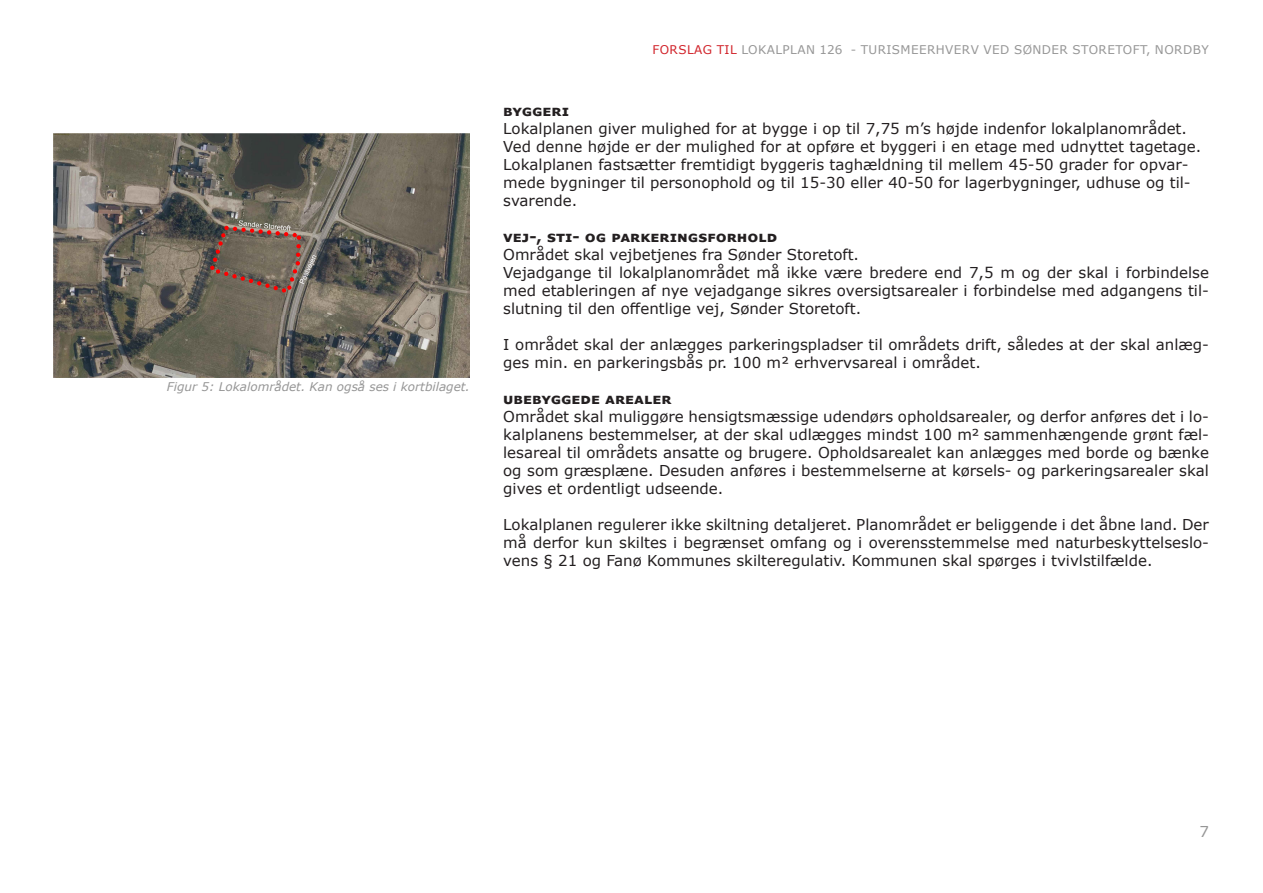
<style>
.page{position:relative;width:1263px;height:893px;background:#fff}
.page>*{position:absolute;margin:0;border:0;box-sizing:border-box;transform-origin:0 0}
.Afsnitsformat_1{font:15px/18px "Verdana";color:#231f20;text-align:justify}
.Afsnitsformat_1-2{font:700 15px "Verdana";color:#231f20}
.t1{font:15px "Verdana";color:#969696}
.t2{font:12px "Verdana";letter-spacing:.035em;color:#969696}
.Forklaring{font:italic 12px "Verdana";color:#969696}
.s1{color:#d1232a}
</style>
<div class="page">
<img style="left:54px;top:133px;width:416px;height:244px">
<svg style="left:210px;top:220px;width:106px;height:73px"></svg>
<p class="Forklaring" style="left:167px;top:379px;width:304px">Figur 5: Lokalområdet. Kan også ses i kortbilaget.</p>
<p class="t2" style="left:652px;top:41px;width:558px"><span class="s1">FORSLAG TIL</span> LOKALPLAN 126 - TURISMEERHVERV VED SØNDER STORETOFT, NORDBY</p>
<p class="Afsnitsformat_1-2" style="left:503px;top:100px;width:68px">byggeri</p>
<p class="Afsnitsformat_1" style="left:503px;top:119px;width:700px;text-align:left">Lokalplanen giver mulighed for at bygge i op til 7,75 m’s højde indenfor lokalplanområdet.<br>Ved denne højde er der mulighed for at opføre et byggeri i en etage med udnyttet tagetage.<br>Lokalplanen fastsætter fremtidigt byggeris taghældning til mellem 45-50 grader for opvar&shy;mede bygninger til personophold og til 15-30 eller 40-50 for lagerbygninger, udhuse og til&shy;svarende.</p>
<p class="Afsnitsformat_1-2" style="left:503px;top:226px;width:276px">Vej-, STI- og Parkeringsforhold</p>
<p class="Afsnitsformat_1" style="left:503px;top:245px;width:357px">Området skal vejbetjenes fra Sønder Storetoft.</p>
<p class="Afsnitsformat_1" style="left:503px;top:263px;width:707px">Vejadgange til lokalplanområdet må ikke være bredere end 7,5 m og der skal i forbindelse med etableringen af nye vejadgange sikres oversigtsarealer i forbindelse med adgangens til&shy;slutning til den offentlige vej, Sønder Storetoft.</p>
<p class="Afsnitsformat_1" style="left:503px;top:335px;width:707px">I området skal der anlægges parkeringspladser til områdets drift, således at der skal anlæg&shy;ges min. en parkeringsbås pr. 100 m² erhvervsareal i området.</p>
<p class="Afsnitsformat_1-2" style="left:503px;top:388px;width:170px">Ubebyggede arealer</p>
<p class="Afsnitsformat_1" style="left:503px;top:407px;width:707px">Området skal muliggøre hensigtsmæssige udendørs opholdsarealer, og derfor anføres det i lo&shy;kalplanens bestemmelser, at der skal udlægges mindst 100 m2 sammenhængende grønt fæl&shy;lesareal til områdets ansatte og brugere. Opholdsarealet kan anlægges med borde og bænke og som græsplæne. Desuden anføres i bestemmelserne at kørsels- og parkeringsarealer skal gives et ordentligt udseende.</p>
<p class="Afsnitsformat_1" style="left:503px;top:515px;width:707px">Lokalplanen regulerer ikke skiltning detaljeret. Planområdet er beliggende i det åbne land. Der må derfor kun skiltes i begrænset omfang og i overensstemmelse med naturbeskyttelseslo&shy;vens § 21 og Fanø Kommunes skilteregulativ. Kommunen skal spørges i tvivlstilfælde.</p>
<p class="t1" style="left:1199px;top:821px;width:11px">7</p>
</div>
